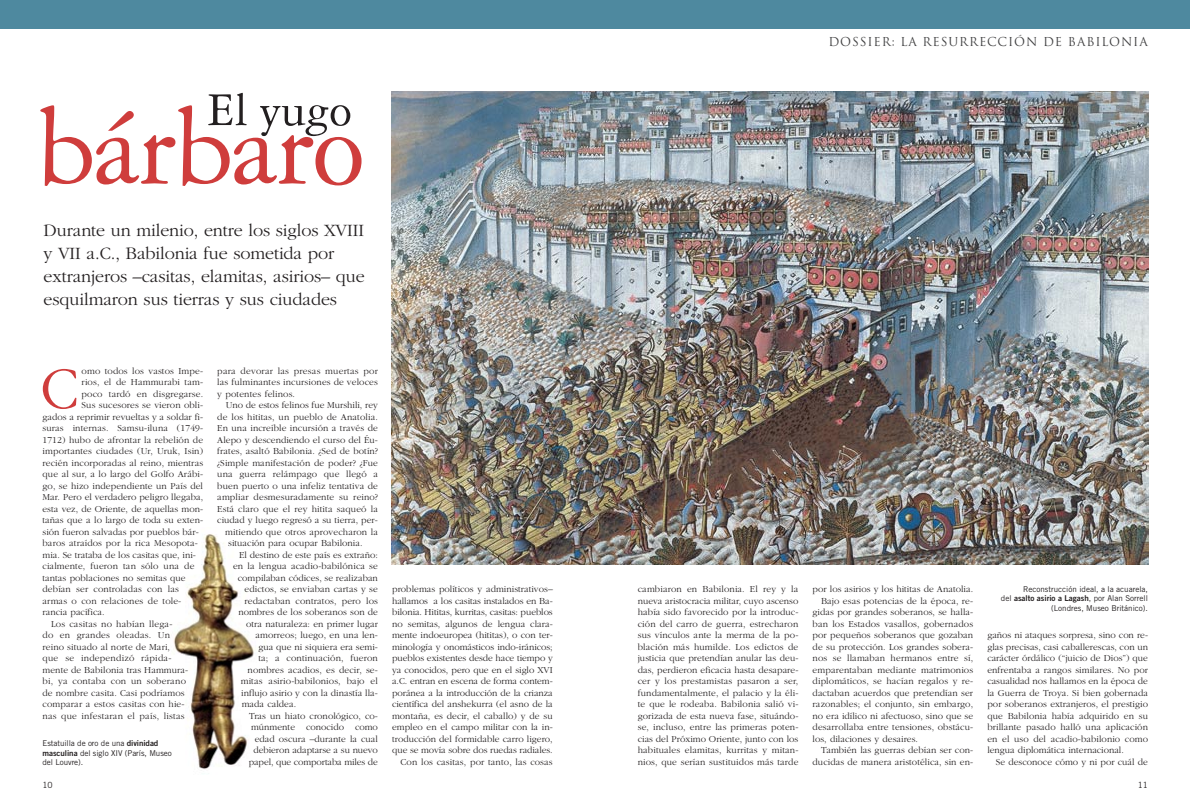
<style>
.page{position:relative;width:1190px;height:807px;background:#fff}
.page>*{position:absolute;margin:0;border:0;box-sizing:border-box;transform-origin:0 0}
.t1{font:117.1px "Garamond Three";letter-spacing:-.015em;color:#cf3d3c}
.t2{font:300 61.6px "Garamond";color:#cf3d3c}
.t3{font:50.2px "Garamond Three";letter-spacing:-.015em;color:#231f20}
.t4{font:300 18px/23px "Garamond";letter-spacing:-.005em;color:#231f20}
.t5{font:12px "Trajan";letter-spacing:.07em;color:#404041}
.t6{font:300 9.5px/11.5px "Garamond";letter-spacing:.01em;color:#231f20;text-align:justify}
.t7{font:300 9.5px "Garamond";letter-spacing:-.01em;color:#231f20}
.t8{font:8.5px "Trade Gothic";color:#231f20}
.t9{font:8px/9.5px "Trade Gothic";color:#231f20}
.t10{font:8px "Trade Gothic Bold Two";color:#231f20}
.s1{font-family:"Trade Gothic Bold Two"}
.s2{font-family:"Trade Gothic"}
</style>
<div class="page">
<img style="left:173px;top:534px;width:81px;height:235px">
<div style="left:0;top:0;width:1190px;height:28px;background:#4e899f"></div>
<img style="left:391px;top:91px;width:757px;height:474px">
<h3 class="t3" style="left:207px;top:92px;width:146px">El yugo</h3>
<h1 class="t1" style="left:37px;top:107px;width:329px">bárbaro</h1>
<h3 class="t4" style="left:44px;top:220px;width:323px">Durante un milenio, entre los siglos XVIII y VII a.C., Babilonia fue sometida por extranjeros –casitas, elamitas, asirios– que esquilmaron sus tierras y sus ciudades</h3>
<h2 class="t2" style="left:40px;top:365px;width:40px">C</h2>
<p class="t6" style="left:82px;top:366px;width:123px">omo todos los vastos Impe-</p>
<p class="t6" style="left:82px;top:377px;width:123px">rios, el de Hammurabi tam-</p>
<p class="t6" style="left:82px;top:389px;width:123px">poco tardó en disgregarse.</p>
<p class="t6" style="left:82px;top:400px;width:123px">Sus sucesores se vieron obli-</p>
<p class="t6" style="left:43px;top:412px;width:162px">gados a reprimir revueltas y a soldar fi-</p>
<p class="t6" style="left:43px;top:423px;width:162px">suras internas. Samsu-iluna (1749-</p>
<p class="t6" style="left:43px;top:435px;width:162px">1712) hubo de afrontar la rebelión de</p>
<p class="t6" style="left:43px;top:446px;width:162px">importantes ciudades (Ur, Uruk, Isin)</p>
<p class="t6" style="left:43px;top:458px;width:162px">recién incorporadas al reino, mientras</p>
<p class="t6" style="left:43px;top:469px;width:162px">que al sur, a lo largo del Golfo Arábi-</p>
<p class="t6" style="left:43px;top:481px;width:162px">go, se hizo independiente un País del</p>
<p class="t6" style="left:43px;top:492px;width:162px">Mar. Pero el verdadero peligro llegaba,</p>
<p class="t6" style="left:43px;top:504px;width:162px">esta vez, de Oriente, de aquellas mon-</p>
<p class="t6" style="left:43px;top:515px;width:162px">tañas que a lo largo de toda su exten-</p>
<p class="t6" style="left:43px;top:527px;width:158px">sión fueron salvadas por pueblos bár-</p>
<p class="t6" style="left:43px;top:538px;width:157px">baros atraídos por la rica Mesopota-</p>
<p class="t6" style="left:43px;top:550px;width:155px">mia. Se trataba de los casitas que, ini-</p>
<p class="t6" style="left:43px;top:561px;width:153px">cialmente, fueron tan sólo una de</p>
<p class="t6" style="left:43px;top:573px;width:145px">tantas poblaciones no semitas que</p>
<p class="t6" style="left:43px;top:584px;width:138px">debían ser controladas con las</p>
<p class="t6" style="left:43px;top:596px;width:140px">armas o con relaciones de tole-</p>
<p class="t6" style="left:43px;top:607px;width:63px">rancia pacífica.</p>
<p class="t6" style="left:51px;top:619px;width:123px">Los casitas no habían llega-</p>
<p class="t6" style="left:43px;top:630px;width:129px">do en grandes oleadas. Un</p>
<p class="t6" style="left:43px;top:642px;width:129px">reino situado al norte de Mari,</p>
<p class="t6" style="left:43px;top:653px;width:130px">que se independizó rápida-</p>
<p class="t6" style="left:43px;top:665px;width:147px">mente de Babilonia tras Hammura-</p>
<p class="t6" style="left:43px;top:676px;width:145px">bi, ya contaba con un soberano</p>
<p class="t6" style="left:43px;top:688px;width:144px">de nombre casita. Casi podríamos</p>
<p class="t6" style="left:43px;top:699px;width:144px">comparar a estos casitas con hie-</p>
<p class="t6" style="left:43px;top:711px;width:144px">nas que infestaran el país, listas</p>
<p class="t9" style="left:43px;top:739px;width:131px">Estatuilla de oro de una <span class="s1">divinidad masculina</span> del siglo XIV (París, Museo del Louvre).</p>
<p class="t8" style="left:43px;top:782px;width:12px">10</p>
<p class="t6" style="left:217px;top:366px;width:162px">para devorar las presas muertas por las fulminantes incursiones de veloces y potentes felinos.</p>
<p class="t6" style="left:226px;top:400px;width:154px">Uno de estos felinos fue Murshili, rey</p>
<p class="t6" style="left:217px;top:412px;width:162px">de los hititas, un pueblo de Anatolia.</p>
<p class="t6" style="left:217px;top:423px;width:162px">En una increíble incursión a través de</p>
<p class="t6" style="left:217px;top:435px;width:162px">Alepo y descendiendo el curso del Éu-</p>
<p class="t6" style="left:217px;top:446px;width:162px">frates, asaltó Babilonia. ¿Sed de botín?</p>
<p class="t6" style="left:217px;top:458px;width:162px">¿Simple manifestación de poder? ¿Fue</p>
<p class="t6" style="left:217px;top:469px;width:162px">una guerra relámpago que llegó a</p>
<p class="t6" style="left:217px;top:481px;width:162px">buen puerto o una infeliz tentativa de</p>
<p class="t6" style="left:217px;top:492px;width:162px">ampliar desmesuradamente su reino?</p>
<p class="t6" style="left:217px;top:504px;width:162px">Está claro que el rey hitita saqueó la</p>
<p class="t6" style="left:217px;top:515px;width:162px">ciudad y luego regresó a su tierra, per-</p>
<p class="t6" style="left:225px;top:527px;width:154px">mitiendo que otros aprovecharon la</p>
<p class="t6" style="left:228px;top:538px;width:136px">situación para ocupar Babilonia.</p>
<p class="t6" style="left:239px;top:550px;width:140px">El destino de este país es extraño:</p>
<p class="t6" style="left:233px;top:561px;width:146px">en la lengua acadio-babilónica se</p>
<p class="t6" style="left:238px;top:573px;width:142px">compilaban códices, se realizaban</p>
<p class="t6" style="left:245px;top:584px;width:135px">edictos, se enviaban cartas y se</p>
<p class="t6" style="left:245px;top:596px;width:135px">redactaban contratos, pero los</p>
<p class="t6" style="left:238px;top:607px;width:141px">nombres de los soberanos son de</p>
<p class="t6" style="left:246px;top:619px;width:133px">otra naturaleza: en primer lugar</p>
<p class="t6" style="left:256px;top:630px;width:124px">amorreos; luego, en una len-</p>
<p class="t6" style="left:258px;top:642px;width:121px">gua que ni siquiera era semi-</p>
<p class="t6" style="left:258px;top:653px;width:121px">ta; a continuación, fueron</p>
<p class="t6" style="left:248px;top:665px;width:132px">nombres acadios, es decir, se-</p>
<p class="t6" style="left:241px;top:676px;width:139px">mitas asirio-babilonios, bajo el</p>
<p class="t6" style="left:241px;top:688px;width:138px">influjo asirio y con la dinastía lla-</p>
<p class="t6" style="left:242px;top:699px;width:56px">mada caldea.</p>
<p class="t6" style="left:249px;top:711px;width:130px">Tras un hiato cronológico, co-</p>
<p class="t6" style="left:251px;top:722px;width:128px">múnmente conocido como</p>
<p class="t6" style="left:255px;top:734px;width:125px">edad oscura –durante la cual</p>
<p class="t6" style="left:254px;top:745px;width:126px">debieron adaptarse a su nuevo</p>
<p class="t7" style="left:249px;top:758px;width:131px">papel, que comportaba miles de</p>
<p class="t6" style="left:392px;top:584px;width:162px;text-align:right">problemas políticos y administrativos– hallamos a los casitas instalados en Ba&shy;bilonia. Hititas, kurritas, casitas: pueblos no semitas, algunos de lengua clara&shy;mente indoeuropea (hititas), o con ter&shy;minología y onomásticos indo-iránicos; pueblos existentes desde hace tiempo y ya conocidos, pero que en el siglo XVI a.C. entran en escena de forma contem&shy;poránea a la introducción de la crianza científica del anshekurra (el asno de la montaña, es decir, el caballo) y de su empleo en el campo militar con la in&shy;troducción del formidable carro ligero, que se movía sobre dos ruedas radiales.<br>Con los casitas, por tanto, las cosas</p>
<p class="t5" style="left:828px;top:35px;width:321px">DOSSIER: LA RESURRECCIÓN DE BABILONIA</p>
<p class="t6" style="left:638px;top:584px;width:162px">cambiaron en Babilonia. El rey y la nueva aristocracia militar, cuyo ascenso había sido favorecido por la introduc&shy;ción del carro de guerra, estrecharon sus vínculos ante la merma de la po&shy;blación más humilde. Los edictos de justicia que pretendían anular las deu&shy;das, perdieron eficacia hasta desapare&shy;cer y los prestamistas pasaron a ser, fundamentalmente, el palacio y la éli&shy;te que le rodeaba. Babilonia salió vi&shy;gorizada de esta nueva fase, situándo&shy;se, incluso, entre las primeras poten&shy;cias del Próximo Oriente, junto con los habituales elamitas, kurritas y mitan&shy;nios, que serían sustituidos más tarde</p>
<p class="t6" style="left:813px;top:584px;width:162px">por los asirios y los hititas de Anatolia.</p>
<p class="t6" style="left:821px;top:596px;width:154px">Bajo esas potencias de la época, re-</p>
<p class="t6" style="left:813px;top:607px;width:162px">gidas por grandes soberanos, se halla-</p>
<p class="t6" style="left:813px;top:619px;width:162px">ban los Estados vasallos, gobernados</p>
<p class="t6" style="left:813px;top:630px;width:162px">por pequeños soberanos que gozaban</p>
<p class="t6" style="left:813px;top:642px;width:162px">de su protección. Los grandes sobera-</p>
<p class="t6" style="left:813px;top:653px;width:162px">nos se llamaban hermanos entre sí,</p>
<p class="t6" style="left:813px;top:665px;width:162px">emparentaban mediante matrimonios</p>
<p class="t6" style="left:813px;top:676px;width:162px">diplomáticos, se hacían regalos y re-</p>
<p class="t6" style="left:813px;top:688px;width:162px">dactaban acuerdos que pretendían ser</p>
<p class="t6" style="left:813px;top:699px;width:162px">razonables; el conjunto, sin embargo,</p>
<p class="t6" style="left:813px;top:711px;width:162px">no era idílico ni afectuoso, sino que se</p>
<p class="t6" style="left:813px;top:722px;width:162px">desarrollaba entre tensiones, obstácu-</p>
<p class="t6" style="left:813px;top:734px;width:107px">los, dilaciones y desaires.</p>
<p class="t6" style="left:821px;top:745px;width:154px">También las guerras debían ser con-</p>
<p class="t6" style="left:813px;top:757px;width:162px">ducidas de manera aristotélica, sin en-</p>
<p class="t9" style="left:1023px;top:585px;width:126px">Reconstrucción ideal, a la acuarela,</p>
<p class="t10" style="left:1001px;top:595px;width:149px"><span class="s2">del</span> asalto asirio a Lagash<span class="s2">, por Alan Sorrell</span></p>
<p class="t9" style="left:1051px;top:604px;width:98px">(Londres, Museo Británico).</p>
<p class="t6" style="left:987px;top:630px;width:162px">gaños ni ataques sorpresa, sino con re&shy;glas precisas, casi caballerescas, con un carácter órdálico (“juicio de Dios”) que enfrentaba a rangos similares. No por casualidad nos hallamos en la época de la Guerra de Troya. Si bien gobernada por soberanos extranjeros, el prestigio que Babilonia había adquirido en su brillante pasado halló una aplicación en el uso del acadio-babilonio como lengua diplomática internacional.</p>
<p class="t6" style="left:996px;top:757px;width:154px">Se desconoce cómo y ni por cuál de</p>
<p class="t8" style="left:1138px;top:782px;width:12px">11</p>
</div>
